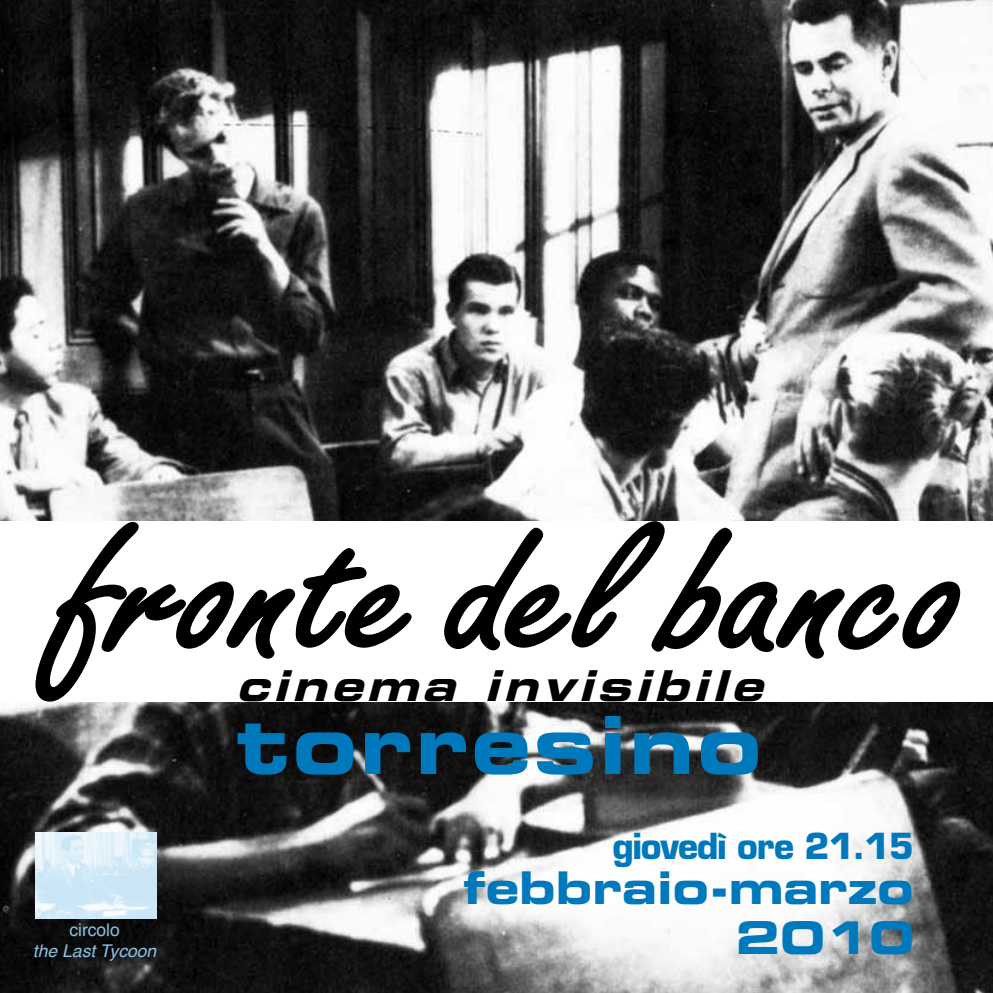
<style>
.page{position:relative;width:993px;height:993px;background:#fff}
.page>*{position:absolute;margin:0;border:0;box-sizing:border-box;transform-origin:0 0}
.t1{font:80px "Eurostile LT Std Bold Ex 2";letter-spacing:.03em;color:#0079bc}
.t2{font:45px "Eurostile LT Std Bold Ex 2";color:#0079bc}
.t3{font:italic 42.5px "Eurostile LT Std Bold Ex 2";color:#000}
.t4{font:700 35px "Eurostile LT Std";letter-spacing:-.03em;color:#0079bc}
.t5{font:italic 17.5px "Helvetica";color:#8ac2e6}
.t6{font:17.5px "Helvetica";color:#8ac2e6}
</style>
<div class="page">
<img style="left:0;top:0;width:992px;height:992px">
<img style="left:35px;top:832px;width:122px;height:86px">
<div style="left:0;top:521px;width:992px;height:180px;background:#fff"></div>
<svg style="left:34px;top:519px;width:927px;height:184px"></svg>
<p class="t3" style="left:236px;top:656px;width:543px">cinema invisibile</p>
<h1 class="t1" style="left:236px;top:688px;width:527px">torresino</h1>
<p class="t4" style="left:612px;top:823px;width:303px">giovedì ore 21.15</p>
<p class="t2" style="left:463px;top:855px;width:452px">febbraio-marzo</p>
<p class="t6" style="left:69px;top:916px;width:52px">circolo</p>
<p class="t2" style="left:735px;top:905px;width:179px">2010</p>
<p class="t5" style="left:33px;top:936px;width:125px">the Last Tycoon</p>
</div>
